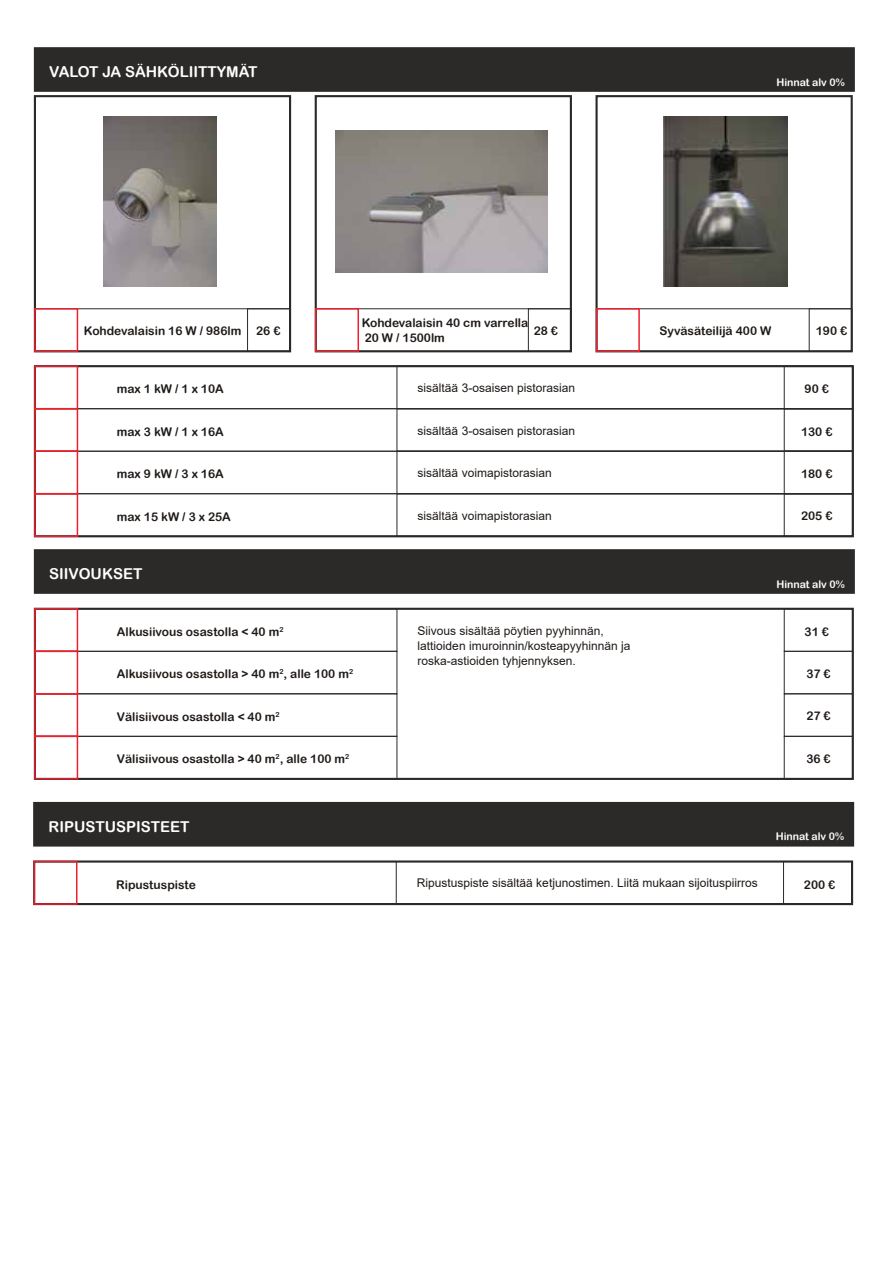
<style>
.page{position:relative;width:893px;height:1263px;background:#fff}
.page>*{position:absolute;margin:0;border:0;box-sizing:border-box;transform-origin:0 0}
.t1{font:15px "Arial Rounded MT Bold";color:#fefefe}
.t2{font:12px/15px "Arial Rounded MT Bold";color:#1f1a17}
.t3{font:12px/15px "Arial";color:#1f1a17}
.t4{font:10.5px "Arial Rounded MT Bold";color:#fefefe}
</style>
<div class="page">
<img style="left:664px;top:117px;width:123px;height:170px">
<img style="left:103px;top:117px;width:114px;height:170px">
<div style="left:34px;top:95px;width:257px;height:257px;border:2px solid #2b2a29"></div>
<div style="left:35px;top:309px;width:255px;height:42px;border:1px solid #2b2a29"></div>
<div style="left:247px;top:309px;width:43px;height:42px;border:1px solid #2b2a29"></div>
<div style="left:35px;top:366px;width:818px;height:43px;border:1px solid #2b2a29"></div>
<div style="left:784px;top:366px;width:69px;height:43px;border:1px solid #2b2a29"></div>
<div style="left:397px;top:366px;width:456px;height:43px;border:1px solid #2b2a29"></div>
<div style="left:35px;top:408px;width:818px;height:43px;border:1px solid #2b2a29"></div>
<div style="left:784px;top:408px;width:69px;height:43px;border:1px solid #2b2a29"></div>
<div style="left:397px;top:408px;width:456px;height:43px;border:1px solid #2b2a29"></div>
<div style="left:35px;top:451px;width:818px;height:43px;border:1px solid #2b2a29"></div>
<div style="left:784px;top:451px;width:69px;height:43px;border:1px solid #2b2a29"></div>
<div style="left:397px;top:451px;width:456px;height:43px;border:1px solid #2b2a29"></div>
<div style="left:35px;top:494px;width:818px;height:42px;border:1px solid #2b2a29"></div>
<div style="left:784px;top:494px;width:69px;height:42px;border:1px solid #2b2a29"></div>
<div style="left:397px;top:494px;width:456px;height:42px;border:1px solid #2b2a29"></div>
<div style="left:315px;top:95px;width:257px;height:257px;border:2px solid #2b2a29"></div>
<div style="left:316px;top:309px;width:255px;height:42px;border:1px solid #2b2a29"></div>
<div style="left:528px;top:309px;width:43px;height:42px;border:1px solid #2b2a29"></div>
<div style="left:595px;top:95px;width:258px;height:257px;border:2px solid #2b2a29"></div>
<div style="left:596px;top:309px;width:256px;height:42px;border:1px solid #2b2a29"></div>
<div style="left:809px;top:309px;width:43px;height:42px;border:1px solid #2b2a29"></div>
<div style="left:34px;top:47px;width:821px;height:45px;background:#2b2a29;border:2px solid #2b2a29"></div>
<img style="left:335px;top:131px;width:213px;height:142px">
<div style="left:34px;top:308px;width:44px;height:44px;border:2px solid #ed202e"></div>
<div style="left:315px;top:308px;width:44px;height:44px;border:2px solid #ed202e"></div>
<div style="left:596px;top:308px;width:44px;height:44px;border:2px solid #ed202e"></div>
<div style="left:34px;top:365px;width:44px;height:44px;border:2px solid #ed202e"></div>
<div style="left:34px;top:450px;width:44px;height:44px;border:2px solid #ed202e"></div>
<div style="left:34px;top:408px;width:44px;height:44px;border:2px solid #ed202e"></div>
<div style="left:34px;top:493px;width:44px;height:44px;border:2px solid #ed202e"></div>
<div style="left:34px;top:608px;width:820px;height:172px;border:2px solid #2b2a29"></div>
<div style="left:35px;top:609px;width:362px;height:42px;border:1px solid #2b2a29"></div>
<div style="left:784px;top:609px;width:69px;height:42px;border:1px solid #2b2a29"></div>
<div style="left:35px;top:651px;width:362px;height:43px;border:1px solid #2b2a29"></div>
<div style="left:784px;top:651px;width:69px;height:43px;border:1px solid #2b2a29"></div>
<div style="left:35px;top:736px;width:362px;height:43px;border:1px solid #2b2a29"></div>
<div style="left:784px;top:694px;width:69px;height:42px;border:1px solid #2b2a29"></div>
<div style="left:784px;top:736px;width:69px;height:43px;border:1px solid #2b2a29"></div>
<div style="left:34px;top:549px;width:821px;height:45px;background:#2b2a29;border:2px solid #2b2a29"></div>
<div style="left:34px;top:608px;width:44px;height:44px;border:2px solid #ed202e"></div>
<div style="left:34px;top:693px;width:44px;height:44px;border:2px solid #ed202e"></div>
<div style="left:34px;top:650px;width:44px;height:44px;border:2px solid #ed202e"></div>
<div style="left:34px;top:735px;width:44px;height:45px;border:2px solid #ed202e"></div>
<div style="left:33px;top:860px;width:820px;height:45px;border:2px solid #2b2a29"></div>
<div style="left:34px;top:861px;width:362px;height:43px;border:1px solid #2b2a29"></div>
<div style="left:783px;top:861px;width:69px;height:43px;border:1px solid #2b2a29"></div>
<div style="left:33px;top:802px;width:821px;height:44px;background:#2b2a29"></div>
<div style="left:33px;top:861px;width:44px;height:44px;border:2px solid #ed202e"></div>
<p class="t1" style="left:49px;top:63px;width:210px">VALOT JA SÄHKÖLIITTYMÄT</p>
<p class="t4" style="left:776px;top:76px;width:70px">Hinnat alv 0%</p>
<p class="t2" style="left:362px;top:315px;width:168px">Kohdevalaisin 40 cm varrella<br>20 W / 1500lm</p>
<p class="t2" style="left:84px;top:323px;width:159px">Kohdevalaisin 16 W / 986lm</p>
<p class="t2" style="left:660px;top:323px;width:113px">Syväsäteilijä 400 W</p>
<p class="t2" style="left:256px;top:323px;width:26px">26 €</p>
<p class="t2" style="left:534px;top:323px;width:26px">28 €</p>
<p class="t2" style="left:816px;top:323px;width:33px">190 €</p>
<p class="t2" style="left:117px;top:381px;width:108px">max 1 kW / 1 x 10A</p>
<p class="t3" style="left:418px;top:380px;width:159px">sisältää 3-osaisen pistorasian</p>
<p class="t3" style="left:418px;top:423px;width:159px">sisältää 3-osaisen pistorasian</p>
<p class="t3" style="left:418px;top:465px;width:136px">sisältää voimapistorasian</p>
<p class="t3" style="left:418px;top:508px;width:136px">sisältää voimapistorasian</p>
<p class="t2" style="left:117px;top:424px;width:108px">max 3 kW / 1 x 16A</p>
<p class="t2" style="left:117px;top:466px;width:108px">max 9 kW / 3 x 16A</p>
<p class="t2" style="left:117px;top:509px;width:116px">max 15 kW / 3 x 25A</p>
<p class="t1" style="left:49px;top:565px;width:95px">SIIVOUKSET</p>
<p class="t2" style="left:117px;top:624px;width:168px">Alkusiivous osastolla &lt; 40 m<sup>2</sup></p>
<p class="t3" style="left:418px;top:623px;width:214px">Siivous sisältää pöytien pyyhinnän, lattioiden imuroinnin/kosteapyyhinnän ja roska-astioiden tyhjennyksen.</p>
<p class="t2" style="left:117px;top:666px;width:238px">Alkusiivous osastolla &gt; 40 m<sup>2</sup>, alle 100 m<sup>2</sup></p>
<p class="t2" style="left:117px;top:709px;width:164px">Välisiivous osastolla &lt; 40 m<sup>2</sup></p>
<p class="t2" style="left:117px;top:751px;width:234px">Välisiivous osastolla &gt; 40 m<sup>2</sup>, alle 100 m<sup>2</sup></p>
<p class="t2" style="left:805px;top:381px;width:26px">90 €</p>
<p class="t2" style="left:801px;top:424px;width:33px">130 €</p>
<p class="t2" style="left:801px;top:466px;width:33px">180 €</p>
<p class="t2" style="left:801px;top:508px;width:33px">205 €</p>
<p class="t4" style="left:776px;top:578px;width:70px">Hinnat alv 0%</p>
<p class="t2" style="left:805px;top:624px;width:26px">31 €</p>
<p class="t2" style="left:806px;top:666px;width:26px">37 €</p>
<p class="t2" style="left:806px;top:708px;width:26px">27 €</p>
<p class="t2" style="left:806px;top:751px;width:26px">36 €</p>
<p class="t1" style="left:49px;top:817px;width:143px">RIPUSTUSPISTEET</p>
<p class="t2" style="left:116px;top:877px;width:81px">Ripustuspiste</p>
<p class="t3" style="left:417px;top:876px;width:342px">Ripustuspiste sisältää ketjunostimen. Liitä mukaan sijoituspiirros</p>
<p class="t4" style="left:776px;top:830px;width:70px">Hinnat alv 0%</p>
<p class="t2" style="left:804px;top:877px;width:33px">200 €</p>
</div>
